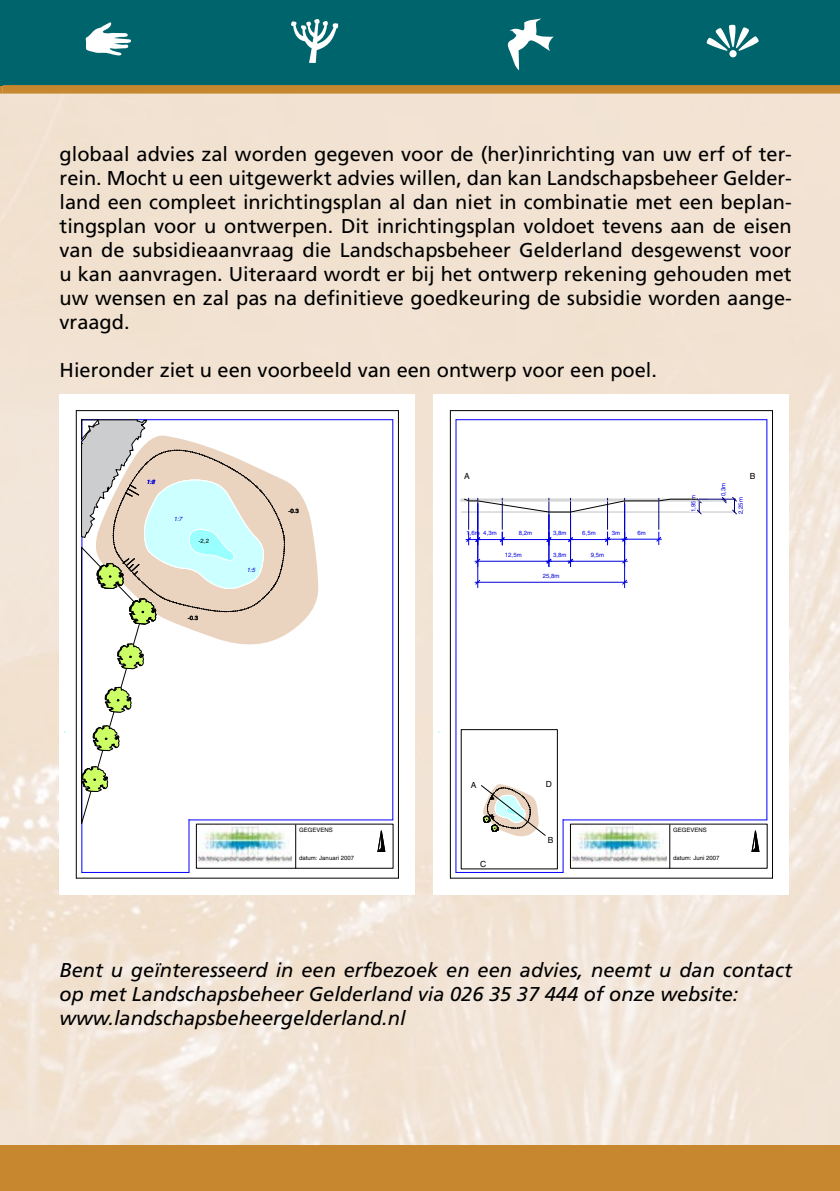
<style>
.page{position:relative;width:840px;height:1191px;background:#fff}
.page>*{position:absolute;margin:0;border:0;box-sizing:border-box;transform-origin:0 0}
.t1{font:20px/24px "Frutiger";color:#000;text-align:justify}
.t2{font:italic 20px/24px "Frutiger";color:#000}
.t3{font:8.4px "Helvetica";color:#000}
.t4{font:6px "Helvetica";letter-spacing:.005em;color:#000}
.t5{font:6px "Helvetica";letter-spacing:.01em;color:#00d}
.t6{font:6px "Helvetica";letter-spacing:.01em;color:#00e}
.t7{font:italic 6px "Helvetica";color:#00d}
</style>
<div class="page">
<div style="left:0;top:1145px;width:839px;height:46px;background:#c6872f"></div>
<svg style="left:0;top:85px;width:3px;height:9px"></svg>
<hr style="left:0;top:0;width:3px;height:85px;background:#00646c">
<div style="left:3px;top:0;width:836px;height:85px;background:#00646c"></div>
<div style="left:3px;top:85px;width:836px;height:9px;background:#c6872f"></div>
<svg style="left:85px;top:22px;width:46px;height:33px"></svg>
<svg style="left:291px;top:19px;width:47px;height:44px"></svg>
<svg style="left:507px;top:18px;width:46px;height:52px"></svg>
<svg style="left:706px;top:24px;width:52px;height:27px"></svg>
<svg style="left:728px;top:50px;width:8px;height:7px"></svg>
<img style="left:198px;top:826px;width:94px;height:38px">
<hr style="left:295px;top:825px;width:1px;height:43px;background:#000">
<svg style="left:377px;top:830px;width:8px;height:22px"></svg>
<hr style="left:76px;top:410px;width:1px;height:468px;background:#000">
<hr style="left:76px;top:877px;width:322px;height:1px;background:#000">
<hr style="left:398px;top:410px;width:1px;height:468px;background:#000">
<hr style="left:76px;top:410px;width:322px;height:1px;background:#000">
<hr style="left:189px;top:819px;width:203px;height:1px;background:#00f">
<hr style="left:188px;top:819px;width:1px;height:53px;background:#00f">
<hr style="left:82px;top:872px;width:107px;height:1px;background:#00f">
<hr style="left:81px;top:420px;width:1px;height:452px;background:#00f">
<hr style="left:82px;top:419px;width:310px;height:1px;background:#00f">
<hr style="left:392px;top:420px;width:1px;height:400px;background:#00f">
<svg style="left:285px;top:480px;width:33px;height:155px;fill:#ead4bf"></svg>
<svg style="left:81px;top:419px;width:204px;height:406px"></svg>
<img style="left:572px;top:826px;width:93px;height:38px">
<hr style="left:669px;top:825px;width:1px;height:43px;background:#000">
<svg style="left:751px;top:830px;width:7px;height:22px"></svg>
<hr style="left:450px;top:410px;width:1px;height:468px;background:#000">
<hr style="left:450px;top:877px;width:322px;height:1px;background:#000">
<hr style="left:771px;top:410px;width:1px;height:468px;background:#000">
<hr style="left:450px;top:410px;width:322px;height:1px;background:#000">
<hr style="left:563px;top:819px;width:203px;height:1px;background:#00f">
<hr style="left:562px;top:819px;width:1px;height:53px;background:#00f">
<hr style="left:455px;top:872px;width:107px;height:1px;background:#00f">
<hr style="left:455px;top:420px;width:1px;height:452px;background:#00f">
<hr style="left:456px;top:419px;width:310px;height:1px;background:#00f">
<hr style="left:766px;top:420px;width:1px;height:400px;background:#00f">
<svg style="left:481px;top:784px;width:64px;height:53px"></svg>
<hr style="left:461px;top:499px;width:246px;height:1px;background:#bfc0c2">
<hr style="left:461px;top:512px;width:274px;height:1px;background:#bfc0c2">
<hr style="left:698px;top:499px;width:37px;height:1px;background:#007">
<svg style="left:721px;top:497px;width:15px;height:17px"></svg>
<hr style="left:468px;top:498px;width:1px;height:31px;background:#007">
<hr style="left:501px;top:498px;width:1px;height:31px;background:#007">
<hr style="left:548px;top:498px;width:1px;height:31px;background:#007">
<hr style="left:570px;top:498px;width:1px;height:31px;background:#007">
<hr style="left:607px;top:498px;width:1px;height:31px;background:#007">
<hr style="left:658px;top:498px;width:1px;height:31px;background:#007">
<hr style="left:460px;top:500px;width:263px;height:1px;background:#bfc0c2">
<svg style="left:463px;top:498px;width:238px;height:16px"></svg>
<svg style="left:465px;top:532px;width:39px;height:13px"></svg>
<hr style="left:502px;top:539px;width:46px;height:1px;background:#00e">
<svg style="left:546px;top:532px;width:27px;height:13px"></svg>
<hr style="left:570px;top:539px;width:37px;height:1px;background:#00e">
<svg style="left:604px;top:532px;width:23px;height:13px"></svg>
<svg style="left:656px;top:532px;width:5px;height:12px"></svg>
<hr style="left:624px;top:539px;width:34px;height:1px;background:#00e">
<svg style="left:474px;top:559px;width:6px;height:4px"></svg>
<hr style="left:477px;top:561px;width:71px;height:1px;background:#00d">
<hr style="left:548px;top:515px;width:1px;height:51px;background:#00d">
<hr style="left:570px;top:515px;width:1px;height:51px;background:#00d">
<svg style="left:546px;top:559px;width:27px;height:4px"></svg>
<hr style="left:570px;top:561px;width:54px;height:1px;background:#00d">
<hr style="left:477px;top:503px;width:1px;height:84px;background:#00d">
<hr style="left:624px;top:503px;width:1px;height:84px;background:#00d">
<svg style="left:474px;top:580px;width:6px;height:4px"></svg>
<svg style="left:622px;top:580px;width:5px;height:4px"></svg>
<hr style="left:477px;top:582px;width:147px;height:1px;background:#00d">
<p class="t1" style="left:60px;top:142px;width:733px">globaal advies zal worden gegeven voor de (her)inrichting van uw erf of ter&shy;rein. Mocht u een uitgewerkt advies willen, dan kan Landschapsbeheer Gelder&shy;land een compleet inrichtingsplan al dan niet in combinatie met een beplan&shy;tingsplan voor u ontwerpen. Dit inrichtingsplan voldoet tevens aan de eisen van de subsidieaanvraag die Landschapsbeheer Gelderland desgewenst voor u kan aanvragen. U iteraard wordt er bij het ontwerp rekening gehouden met uw wensen en zal pas na definitieve goedkeuring de subsidie worden aange&shy;vraagd.</p>
<p class="t1" style="left:60px;top:358px;width:598px">Hieronder ziet u een voorbeeld van een ontwerp voor een poel.</p>
<p class="t7" style="left:146px;top:479px;width:10px">1:7</p>
<p class="t7" style="left:151px;top:479px;width:5px">8</p>
<p class="t7" style="left:174px;top:515px;width:10px">1:7</p>
<p class="t7" style="left:179px;top:515px;width:5px">8</p>
<p class="t4" style="left:198px;top:537px;width:12px">-2,2</p>
<p class="t4" style="left:188px;top:614px;width:12px">-0.3</p>
<p class="t7" style="left:246px;top:566px;width:10px">1:5</p>
<p class="t7" style="left:252px;top:566px;width:5px">6</p>
<p class="t4" style="left:288px;top:508px;width:12px">-0.3</p>
<p class="t4" style="left:299px;top:826px;width:35px">GEGEVENS</p>
<p class="t4" style="left:299px;top:854px;width:57px">datum: Januari 2007</p>
<p class="t3" style="left:464px;top:471px;width:7px">A</p>
<p class="t6" style="left:466px;top:530px;width:32px">1,6m 4,3m</p>
<p class="t6" style="left:518px;top:530px;width:15px">8,2m</p>
<p class="t6" style="left:552px;top:530px;width:15px">3,8m</p>
<p class="t6" style="left:582px;top:530px;width:15px">6,5m</p>
<p class="t6" style="left:611px;top:529px;width:10px">3m</p>
<p class="t6" style="left:637px;top:529px;width:10px">6m</p>
<p class="t5" style="left:504px;top:551px;width:18px">12,5m</p>
<p class="t5" style="left:552px;top:551px;width:15px">3,8m</p>
<p class="t5" style="left:590px;top:551px;width:15px">9,5m</p>
<p class="t5" style="left:542px;top:572px;width:18px">25,8m</p>
<p class="t5" style="left:689px;top:512px;width:18px;rotate:-90deg">1,95m</p>
<p class="t5" style="left:719px;top:496px;width:15px;rotate:-90deg">0,3m</p>
<p class="t3" style="left:749px;top:471px;width:7px">B</p>
<p class="t5" style="left:736px;top:514px;width:18px;rotate:-90deg">2,25m</p>
<p class="t3" style="left:470px;top:780px;width:7px">A</p>
<p class="t3" style="left:480px;top:859px;width:8px">C</p>
<p class="t3" style="left:545px;top:779px;width:8px">D</p>
<p class="t3" style="left:547px;top:834px;width:7px">B</p>
<p class="t4" style="left:672px;top:826px;width:35px">GEGEVENS</p>
<p class="t4" style="left:672px;top:854px;width:48px">datum: Juni 2007</p>
<p class="t2" style="left:60px;top:958px;width:733px">Bent u geïnteresseerd in een erfbezoek en een advies, neemt u dan contact op met Landschapsbeheer Gelderland via 026 35 37 444 of onze website: www.landschapsbeheergelderland.nl</p>
</div>
